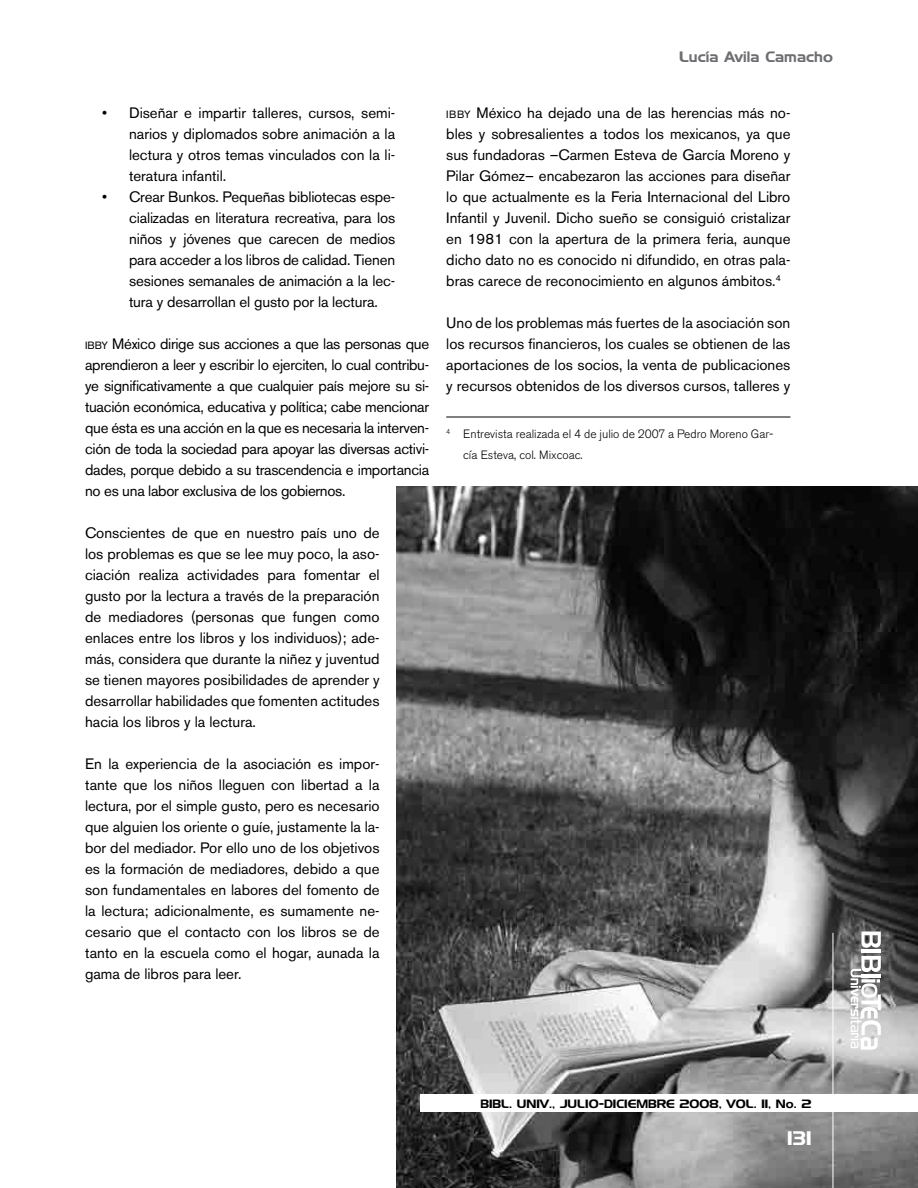
<style>
.page{position:relative;width:918px;height:1188px;background:#fff}
.page>*{position:absolute;margin:0;border:0;box-sizing:border-box;transform-origin:0 0}
.t1{font:19.5px "Denmark";color:#fff}
.t2{font:15px/21px "Akzidenz Grotesk BE";color:#000;text-align:justify}
.t3{font:15px "Denmark";color:#6d6e71}
.t4{font:300 12px/21px "Akzidenz Grotesk BE";color:#000}
.t5{font:12px "Denmark";color:#000}
.s1{font-size:10.5px}
</style>
<div class="page">
<img style="left:397px;top:486px;width:521px;height:702px">
<hr style="left:833px;top:933px;width:1px;height:255px;background:#fff">
<div style="left:421px;top:1094px;width:497px;height:17px;background:#fff"></div>
<hr style="left:446px;top:417px;width:344px;height:1px;background:#000">
<svg style="left:861px;top:932px;width:20px;height:16px"></svg>
<hr style="left:861px;top:950px;width:20px;height:3px;background:#fff">
<svg style="left:850px;top:956px;width:31px;height:94px"></svg>
<p class="t3" style="left:679px;top:48px;width:155px">Lucía Avila Camacho</p>
<p class="t2" style="left:129px;top:102px;width:268px;text-indent:-27px">• Diseñar e impartir talleres, cursos, semi&shy;narios y diplomados sobre animación a la lectura y otros temas vinculados con la li&shy;teratura infantil.</p>
<p class="t2" style="left:129px;top:186px;width:268px;text-indent:-27px">• Crear Bunkos. Pequeñas bibliotecas espe&shy;cializadas en literatura recreativa, para los niños y jóvenes que carecen de medios para acceder a los libros de calidad. Tienen sesiones semanales de animación a la lec&shy;tura y desarrollan el gusto por la lectura.</p>
<p class="t2" style="left:85px;top:333px;width:346px"><span class="s1">ibby</span> México dirige sus acciones a que las personas que aprendieron a leer y escribir lo ejerciten, lo cual contribu&shy;ye significativamente a que cualquier país mejore su si&shy;tuación económica, educativa y política; cabe mencionar que ésta es una acción en la que es necesaria la interven&shy;ción de toda la sociedad para apoyar las diversas activi&shy;dades, porque debido a su trascendencia e importancia no es una labor exclusiva de los gobiernos.</p>
<p class="t2" style="left:85px;top:522px;width:296px">Conscientes de que en nuestro país uno de los problemas es que se lee muy poco, la aso&shy;ciación realiza actividades para fomentar el gusto por la lectura a través de la preparación de mediadores (personas que fungen como enlaces entre los libros y los individuos); ade&shy;más, considera que durante la niñez y juventud se tienen mayores posibilidades de aprender y desarrollar habilidades que fomenten actitudes hacia los libros y la lectura.</p>
<p class="t2" style="left:85px;top:753px;width:296px">En la experiencia de la asociación es impor&shy;tante que los niños lleguen con libertad a la lectura, por el simple gusto, pero es necesario que alguien los oriente o guíe, justamente la la&shy;bor del mediador. Por ello uno de los objetivos es la formación de mediadores, debido a que son fundamentales en labores del fomento de la lectura; adicionalmente, es sumamente ne&shy;cesario que el contacto con los libros se de tanto en la escuela como el hogar, aunada la gama de libros para leer.</p>
<p class="t2" style="left:446px;top:102px;width:346px"><span class="s1">ibby</span> México ha dejado una de las herencias más no&shy;bles y sobresalientes a todos los mexicanos, ya que sus fundadoras –Carmen Esteva de García Moreno y Pilar Gómez– encabezaron las acciones para diseñar lo que actualmente es la Feria Internacional del Libro Infantil y Juvenil. Dicho sueño se consiguió cristalizar en 1981 con la apertura de la primera feria, aunque dicho dato no es conocido ni difundido, en otras pala&shy;bras carece de reconocimiento en algunos ámbitos.<sup>4</sup></p>
<p class="t2" style="left:446px;top:312px;width:346px">Uno de los problemas más fuertes de la asociación son los recursos financieros, los cuales se obtienen de las aportaciones de los socios, la venta de publicaciones y recursos obtenidos de los diversos cursos, talleres y</p>
<p class="t4" style="left:463px;top:424px;width:312px;text-indent:-17px"><sup>4</sup> Entrevista realizada el 4 de julio de 2007 a Pedro Moreno Gar&shy;cía Esteva, col. Mixcoac.</p>
<p class="t5" style="left:480px;top:1096px;width:333px">BIBL. UNIV., JULIO-DICIEMBRE 2008, VOL. 11, No. 2</p>
<h1 class="t1" style="left:787px;top:1127px;width:26px">131</h1>
</div>
